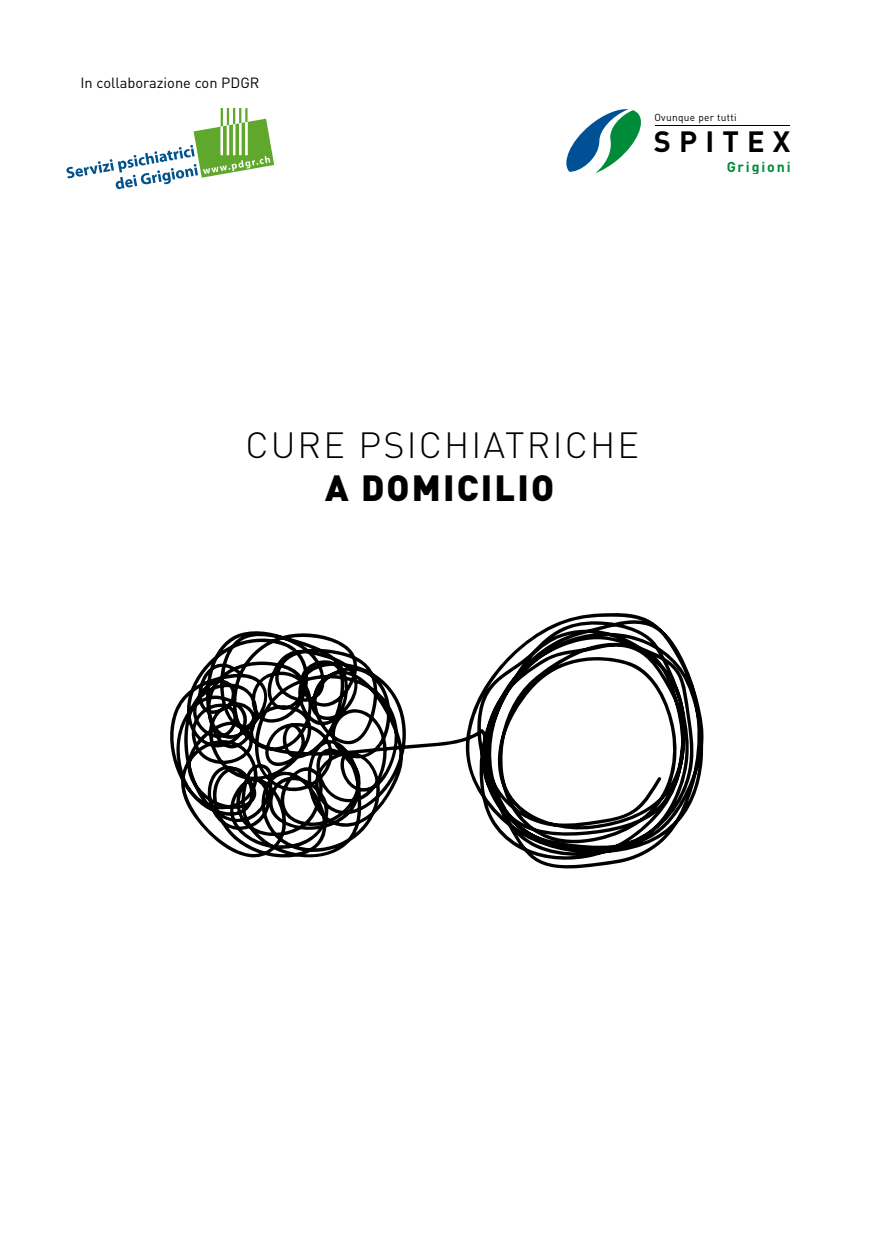
<style>
.page{position:relative;width:881px;height:1257px;background:#fff}
.page>*{position:absolute;margin:0;border:0;box-sizing:border-box;transform-origin:0 0}
.t1{font:300 36px "DIN";letter-spacing:.06em;color:#000}
.t2{font:900 36px "DIN";letter-spacing:.06em;color:#000}
.t3{font:700 29.03px "DIN Pro";letter-spacing:.28em;color:#000}
.t4{font:14.62px "DIN Pro";color:#000}
.t5{font:700 14.17px "DIN Pro";letter-spacing:.13em;color:#008b3b}
.t6{font:10.12px "DIN Pro";letter-spacing:.03em;color:#000}
</style>
<div class="page">
<svg style="left:170px;top:613px;width:533px;height:255px"></svg>
<svg style="left:66px;top:108px;width:208px;height:81px"></svg>
<hr style="left:655px;top:126px;width:134px;height:1px;background:#000">
<svg style="left:566px;top:109px;width:75px;height:64px"></svg>
<p class="t4" style="left:80px;top:71px;width:180px">In collaborazione con PDGR</p>
<p class="t6" style="left:654px;top:111px;width:84px">Ovunque per tutti</p>
<p class="t5" style="left:726px;top:157px;width:66px">Grigioni</p>
<h2 class="t3" style="left:653px;top:122px;width:138px">SPITEX</h2>
<h1 class="t1" style="left:245px;top:423px;width:395px">CURE PSICHIATRICHE</h1>
<h1 class="t2" style="left:325px;top:464px;width:230px">A DOMICILIO</h1>
</div>
